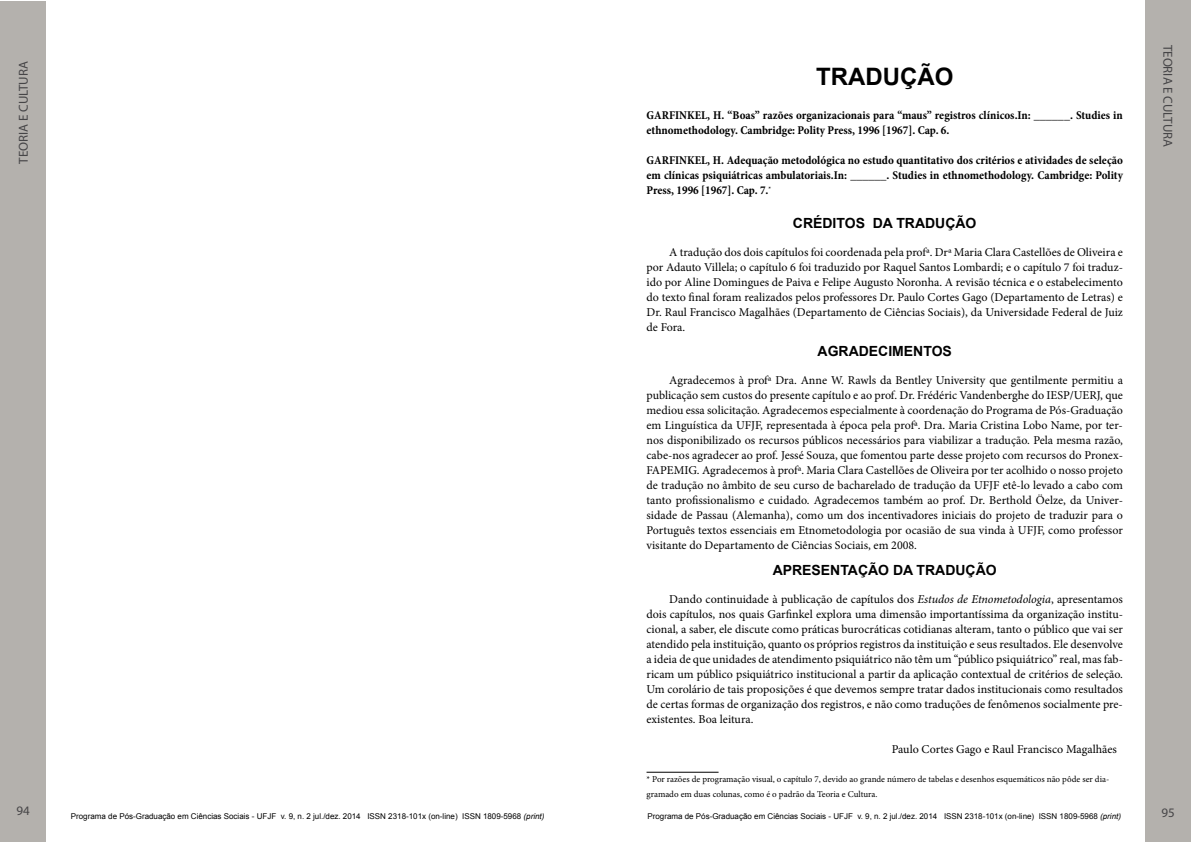
<style>
.page{position:relative;width:1191px;height:842px;background:#fff}
.page>*{position:absolute;margin:0;border:0;box-sizing:border-box;transform-origin:0 0}
.t1{font:700 24px "Arial";color:#000}
.t2{font:700 14px "Arial";color:#000}
.t3{font:13px "Myriad Pro";color:#464547}
.t4{font:12px/15px "Minion Pro";color:#000;text-align:justify}
.t5{font:700 condensed 12px/15px "Minion Pro";color:#000}
.t6{font:9px/14.4px "Minion Pro";color:#000}
.t7{font:8px "Arial";color:#000}
.s1{font-style:italic}
</style>
<div class="page">
<div style="left:0;top:0;width:46px;height:842px;background:#b4b1ad"></div>
<div style="left:1145px;top:0;width:46px;height:842px;background:#b4b1ad"></div>
<hr style="left:646px;top:772px;width:72px;height:1px;background:#000">
<p class="t3" style="left:16px;top:164px;width:104px;rotate:-90deg">TEORIA E CULTURA</p>
<p class="t3" style="left:17px;top:803px;width:15px">94</p>
<h1 class="t1" style="left:816px;top:60px;width:139px">TRADUÇÃO</h1>
<p class="t5" style="left:646px;top:108px;width:478px">GARFINKEL, H. “Boas” razões organizacionais para “maus” registros clínicos.In: ______. Studies in ethnomethodology. Cambridge: Polity Press, 1996 [1967]. Cap. 6.</p>
<p class="t5" style="left:646px;top:153px;width:478px;text-align:justify">GARFINKEL, H. Adequação metodológica no estudo quantitativo dos critérios e atividades de seleção em clínicas psiquiátricas ambulatoriais.In: ______. Studies in ethnomethodology. Cambridge: Polity Press, 1996 [1967]. Cap. 7.<sup>*</sup></p>
<p class="t2" style="left:793px;top:213px;width:185px">CRÉDITOS DA TRADUÇÃO</p>
<p class="t4" style="left:646px;top:244px;width:478px;text-indent:23px">A tradução dos dois capítulos foi coordenada pela profª. Drª Maria Clara Castellões de Oliveira e por Adauto Villela; o capítulo 6 foi traduzido por Raquel Santos Lombardi; e o capítulo 7 foi traduz&shy;ido por Aline Domingues de Paiva e Felipe Augusto Noronha. A revisão técnica e o estabelecimento do texto final foram realizados pelos professores Dr. Paulo Cortes Gago (Departamento de Letras) e Dr. Raul Francisco Magalhães (Departamento de Ciências Sociais), da Universidade Federal de Juiz de Fora.</p>
<p class="t2" style="left:817px;top:341px;width:136px">AGRADECIMENTOS</p>
<p class="t4" style="left:646px;top:373px;width:478px;text-indent:23px">Agradecemos à profª Dra. Anne W. Rawls da Bentley University que gentilmente permitiu a publicação sem custos do presente capítulo e ao prof. Dr. Frédéric Vandenberghe do IESP/UERJ, que mediou essa solicitação. Agradecemos especialmente à coordenação do Programa de Pós-Graduação em Linguística da UFJF, representada à época pela profª. Dra. Maria Cristina Lobo Name, por ter&shy;nos disponibilizado os recursos públicos necessários para viabilizar a tradução. Pela mesma razão, cabe-nos agradecer ao prof. Jessé Souza, que fomentou parte desse projeto com recursos do Pronex-FAPEMIG. Agradecemos à profª. Maria Clara Castellões de Oliveira por ter acolhido o nosso projeto de tradução no âmbito de seu curso de bacharelado de tradução da UFJF etê-lo levado a cabo com tanto profissionalismo e cuidado. Agradecemos também ao prof. Dr. Berthold Öelze, da Univer&shy;sidade de Passau (Alemanha), como um dos incentivadores iniciais do projeto de traduzir para o Português textos essenciais em Etnometodologia por ocasião de sua vinda à UFJF, como professor visitante do Departamento de Ciências Sociais, em 2008.</p>
<p class="t2" style="left:772px;top:560px;width:225px">APRESENTAÇÃO DA TRADUÇÃO</p>
<p class="t4" style="left:646px;top:591px;width:478px;text-indent:23px">Dando continuidade à publicação de capítulos dos <span class="s1">Estudos de Etnometodologia</span>, apresentamos dois capítulos, nos quais Garfinkel explora uma dimensão importantíssima da organização institu&shy;cional, a saber, ele discute como práticas burocráticas cotidianas alteram, tanto o público que vai ser atendido pela instituição, quanto os próprios registros da instituição e seus resultados. Ele desenvolve a ideia de que unidades de atendimento psiquiátrico não têm um “público psiquiátrico” real, mas fab&shy;ricam um público psiquiátrico institucional a partir da aplicação contextual de critérios de seleção.<br>Um corolário de tais proposições é que devemos sempre tratar dados institucionais como resultados de certas formas de organização dos registros, e não como traduções de fenômenos socialmente pre&shy;existentes. Boa leitura.</p>
<p class="t4" style="left:891px;top:741px;width:227px">Paulo Cortes Gago e Raul Francisco Magalhães</p>
<p class="t6" style="left:646px;top:772px;width:464px">* Por razões de programação visual, o capítulo 7, devido ao grande número de tabelas e desenhos esquemáticos não pôde ser dia&shy;gramado em duas colunas, como é o padrão da Teoria e Cultura.</p>
<p class="t7" style="left:71px;top:811px;width:475px">Programa de Pós-Graduação em Ciências Sociais - UFJF v. 9, n. 2 jul./dez. 2014 ISSN 2318-101x (on-line) ISSN 1809-5968 <span class="s1">(print)</span></p>
<p class="t7" style="left:647px;top:811px;width:475px">Programa de Pós-Graduação em Ciências Sociais - UFJF v. 9, n. 2 jul./dez. 2014 ISSN 2318-101x (on-line) ISSN 1809-5968 <span class="s1">(print)</span></p>
<p class="t3" style="left:1175px;top:45px;width:104px;rotate:90deg">TEORIA E CULTURA</p>
<p class="t3" style="left:1161px;top:804px;width:15px">95</p>
</div>
